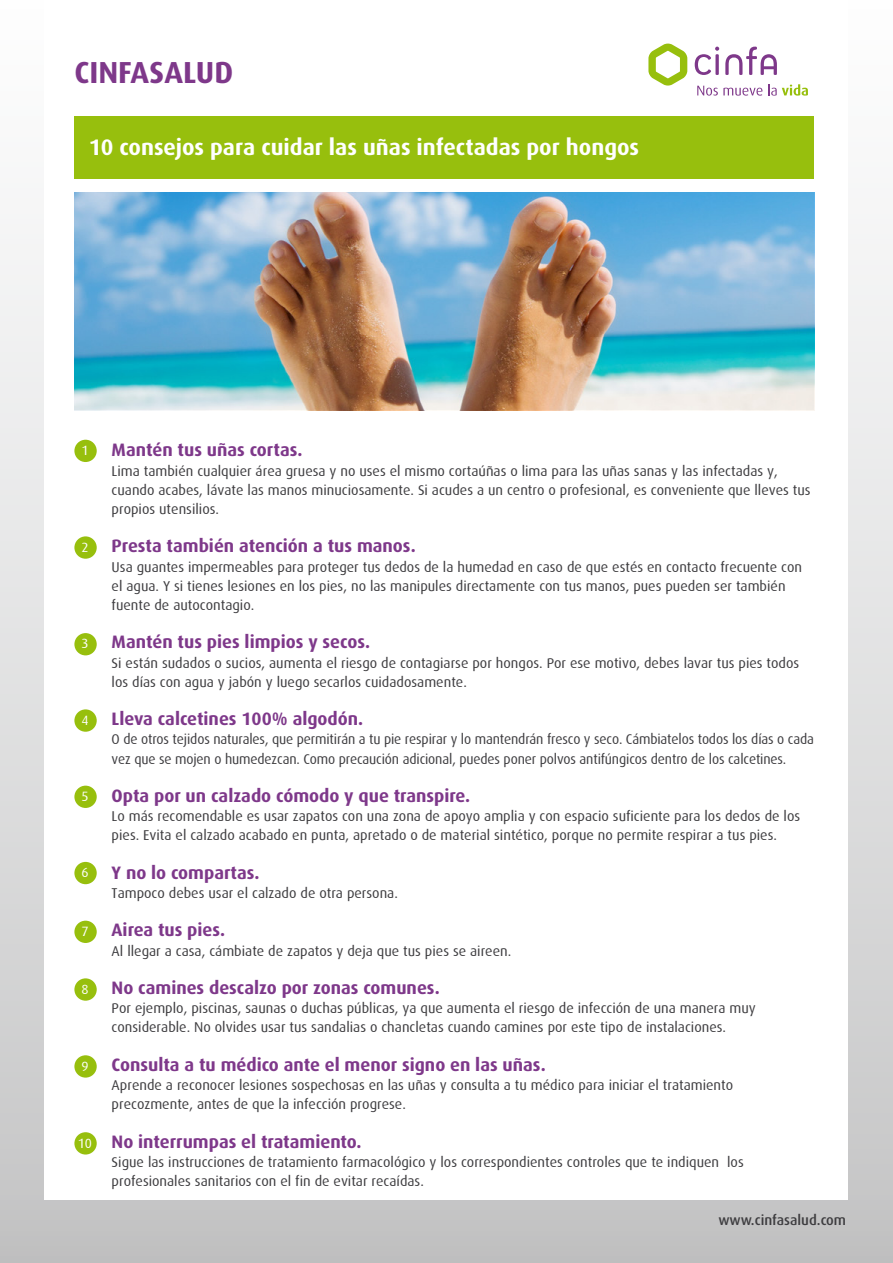
<style>
.page{position:relative;width:893px;height:1263px;background:#fff}
.page>*{position:absolute;margin:0;border:0;box-sizing:border-box;transform-origin:0 0}
.t1{font:700 30.45px "Dax";color:#7e388a}
.t2{font:700 22.5px "Dax";color:#fff}
.t3{font:700 18px "Dax";color:#7e388a}
.t4{font:14.25px/19.2px "Dax";color:#3e3d40}
.t5{font:14.25px/19.2px "Dax";color:#3e3d40;scale:.96 1}
.t6{font:500 14.25px "Dax";color:#3e3d40}
.t7{font:13.5px "Dax";color:#fff}
</style>
<div class="page">
<div style="left:0;top:0;width:893px;height:1263px;background:linear-gradient(to bottom,#fff,#c6c6c7)"></div>
<div style="left:45px;top:0;width:803px;height:1199px;background:#fff"></div>
<svg style="left:725px;top:47px;width:52px;height:28px"></svg>
<svg style="left:695px;top:47px;width:24px;height:28px"></svg>
<svg style="left:648px;top:44px;width:39px;height:42px"></svg>
<svg style="left:697px;top:86px;width:65px;height:10px"></svg>
<svg style="left:768px;top:84px;width:40px;height:12px"></svg>
<img style="left:74px;top:192px;width:740px;height:218px">
<div style="left:74px;top:117px;width:740px;height:62px;background:#97bf0d"></div>
<div style="left:74px;top:440px;width:23px;height:22px;background:#97bf0d;border-radius:50%"></div>
<div style="left:74px;top:536px;width:23px;height:23px;background:#97bf0d;border-radius:50%"></div>
<div style="left:74px;top:633px;width:23px;height:22px;background:#97bf0d;border-radius:50%"></div>
<div style="left:74px;top:709px;width:23px;height:23px;background:#97bf0d;border-radius:50%"></div>
<div style="left:74px;top:786px;width:23px;height:22px;background:#97bf0d;border-radius:50%"></div>
<div style="left:74px;top:862px;width:23px;height:22px;background:#97bf0d;border-radius:50%"></div>
<div style="left:74px;top:921px;width:23px;height:22px;background:#97bf0d;border-radius:50%"></div>
<div style="left:74px;top:978px;width:23px;height:23px;background:#97bf0d;border-radius:50%"></div>
<div style="left:74px;top:1055px;width:23px;height:22px;background:#97bf0d;border-radius:50%"></div>
<div style="left:74px;top:1132px;width:23px;height:22px;background:#97bf0d;border-radius:50%"></div>
<h1 class="t1" style="left:74px;top:55px;width:160px">CINFASALUD</h1>
<h2 class="t2" style="left:89px;top:134px;width:552px">10 consejos para cuidar las uñas infectadas por hongos</h2>
<p class="t7" style="left:81px;top:443px;width:9px">1</p>
<p class="t7" style="left:81px;top:540px;width:9px">2</p>
<p class="t7" style="left:81px;top:636px;width:9px">3</p>
<p class="t7" style="left:81px;top:713px;width:9px">4</p>
<p class="t7" style="left:81px;top:789px;width:9px">5</p>
<p class="t7" style="left:81px;top:865px;width:9px">6</p>
<p class="t7" style="left:81px;top:924px;width:9px">7</p>
<p class="t7" style="left:81px;top:981px;width:9px">8</p>
<p class="t7" style="left:81px;top:1058px;width:9px">9</p>
<p class="t7" style="left:78px;top:1135px;width:16px">10</p>
<p class="t3" style="left:112px;top:440px;width:192px">Mantén tus uñas cortas.</p>
<p class="t4" style="left:112px;top:461px;width:700px">Lima también cualquier área gruesa y no uses el mismo cortaúñas o lima para las uñas sanas y las infectadas y, cuando acabes, lávate las manos minuciosamente. Si acudes a un centro o profesional, es conveniente que lleves tus propios utensilios.</p>
<p class="t3" style="left:112px;top:536px;width:306px">Presta también atención a tus manos.</p>
<p class="t4" style="left:112px;top:557px;width:692px">Usa guantes impermeables para proteger tus dedos de la humedad en caso de que estés en contacto frecuente con el agua. Y si tienes lesiones en los pies, no las manipules directamente con tus manos, pues pueden ser también fuente de autocontagio.</p>
<p class="t3" style="left:112px;top:632px;width:260px">Mantén tus pies limpios y secos.</p>
<p class="t4" style="left:112px;top:653px;width:689px">Si están sudados o sucios, aumenta el riesgo de contagiarse por hongos. Por ese motivo, debes lavar tus pies todos los días con agua y jabón y luego secarlos cuidadosamente.</p>
<p class="t3" style="left:112px;top:709px;width:253px">Lleva calcetines 100% algodón.</p>
<p class="t5" style="left:112px;top:730px;width:733px">O de otros tejidos naturales, que permitirán a tu pie respirar y lo mantendrán fresco y seco. Cámbiatelos todos los días o cada vez que se mojen o humedezcan. Como precaución adicional, puedes poner polvos antifúngicos dentro de los calcetines.</p>
<p class="t3" style="left:112px;top:785px;width:360px">Opta por un calzado cómodo y que transpire.</p>
<p class="t4" style="left:112px;top:807px;width:690px">Lo más recomendable es usar zapatos con una zona de apoyo amplia y con espacio suficiente para los dedos de los pies. Evita el calzado acabado en punta, apretado o de material sintético, porque no permite respirar a tus pies.</p>
<p class="t3" style="left:112px;top:862px;width:150px">Y no lo compartas.</p>
<p class="t4" style="left:112px;top:884px;width:288px">Tampoco debes usar el calzado de otra persona.</p>
<p class="t3" style="left:112px;top:920px;width:115px">Airea tus pies.</p>
<p class="t4" style="left:112px;top:941px;width:401px">Al llegar a casa, cámbiate de zapatos y deja que tus pies se aireen.</p>
<p class="t3" style="left:112px;top:977px;width:330px">No camines descalzo por zonas comunes.</p>
<p class="t4" style="left:112px;top:999px;width:646px">Por ejemplo, piscinas, saunas o duchas públicas, ya que aumenta el riesgo de infección de una manera muy considerable. No olvides usar tus sandalias o chancletas cuando camines por este tipo de instalaciones.</p>
<p class="t3" style="left:112px;top:1054px;width:436px">Consulta a tu médico ante el menor signo en las uñas.</p>
<p class="t4" style="left:112px;top:1076px;width:623px">Aprende a reconocer lesiones sospechosas en las uñas y consulta a tu médico para iniciar el tratamiento precozmente, antes de que la infección progrese.</p>
<p class="t3" style="left:112px;top:1131px;width:252px">No interrumpas el tratamiento.</p>
<p class="t4" style="left:112px;top:1152px;width:634px">Sigue las instrucciones de tratamiento farmacológico y los correspondientes controles que te indiquen los profesionales sanitarios con el fin de evitar recaídas.</p>
<p class="t6" style="left:718px;top:1212px;width:129px">www.cinfasalud.com</p>
</div>
